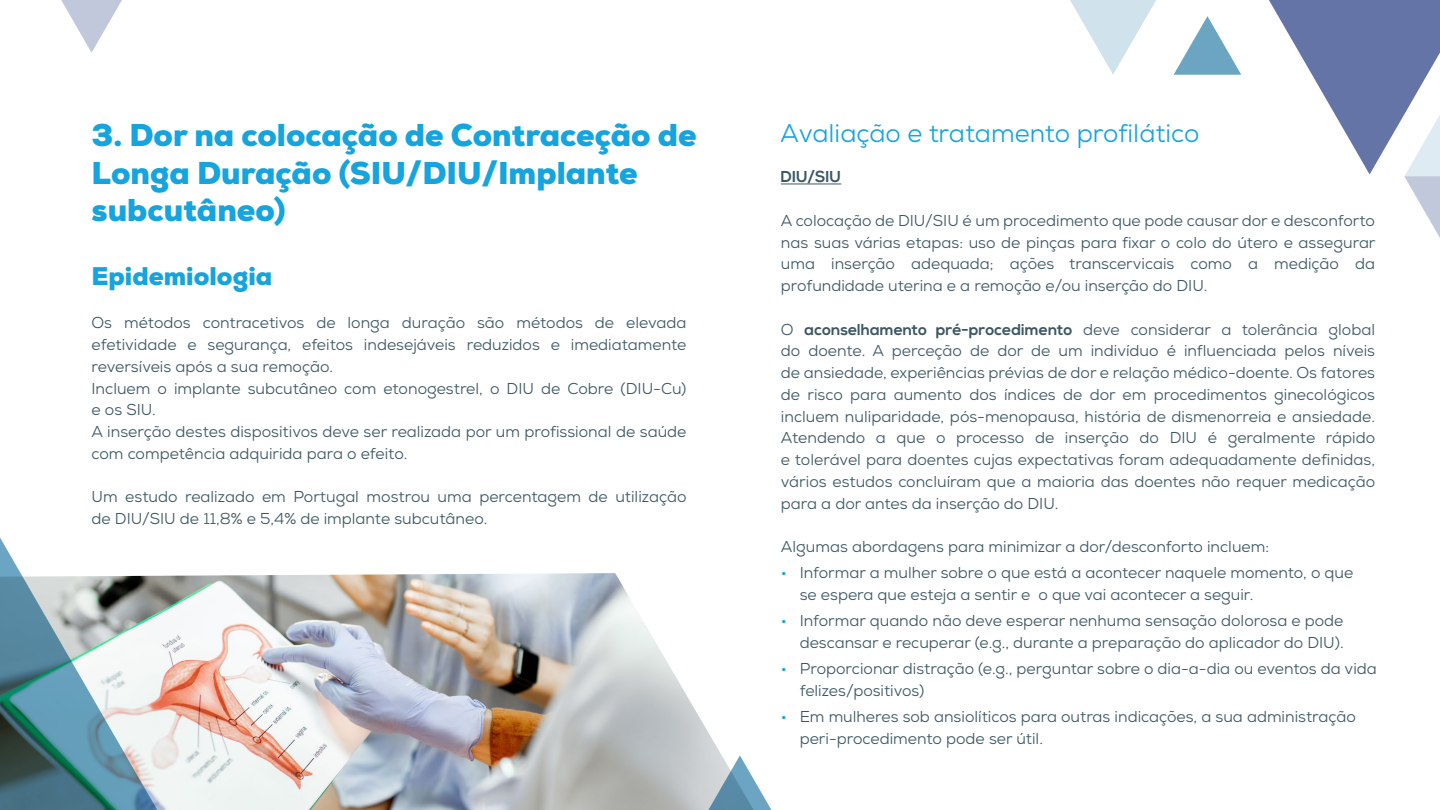
<style>
.page{position:relative;width:1440px;height:810px;background:#fff}
.page>*{position:absolute;margin:0;border:0;box-sizing:border-box;transform-origin:0 0}
.t1{font:900 31.5px/37.5px "Nexa";color:#16a4de}
.t2{font:25.5px "Nexa";color:#16a4de}
.t3{font:900 25.5px "Nexa";color:#16a4de}
.t4{font:15.75px/21.8px "Nexa";color:#3d5763}
.t5{font:700 15.75px "Nexa";color:#3d5763}
.s1{font-weight:700}
.s2{color:#16a4de}
</style>
<div class="page">
<img style="left:161px;top:573px;width:560px;height:237px">
<svg style="left:0;top:538px;width:161px;height:272px"></svg>
<svg style="left:706px;top:755px;width:66px;height:55px"></svg>
<hr style="left:781px;top:184px;width:60px;height:1px;background:#3d5763">
<svg style="left:61px;top:0;width:61px;height:53px"></svg>
<svg style="left:1070px;top:0;width:370px;height:238px"></svg>
<h1 class="t1" style="left:92px;top:117px;width:607px">3. Dor na colocação de Contraceção de<br>Longa Duração (SIU/DIU/Implante subcutâneo)</h1>
<h2 class="t3" style="left:92px;top:259px;width:182px">Epidemiologia</h2>
<p class="t4" style="left:92px;top:312px;width:596px">Os métodos contracetivos de longa duração são métodos de elevada efetividade e segurança, efeitos indesejáveis reduzidos e imediatamente reversíveis após a sua remoção.<br>Incluem o implante subcutâneo com etonogestrel, o DIU de Cobre (DIU-Cu) e os SIU.<br>A inserção destes dispositivos deve ser realizada por um profissional de saúde com competência adquirida para o efeito.</p>
<p class="t4" style="left:92px;top:486px;width:596px">Um estudo realizado em Portugal mostrou uma percentagem de utilização de DIU/SIU de 11,8% e 5,4% de implante subcutâneo.</p>
<h2 class="t2" style="left:781px;top:117px;width:420px">Avaliação e tratamento profilático</h2>
<p class="t5" style="left:781px;top:168px;width:62px">DIU/SIU</p>
<p class="t4" style="left:781px;top:210px;width:596px;text-align:justify">A colocação de DIU/SIU é um procedimento que pode causar dor e desconforto nas suas várias etapas: uso de pinças para fixar o colo do útero e assegurar uma inserção adequada; ações transcervicais como a medição da profundidade uterina e a remoção e/ou inserção do DIU.</p>
<p class="t4" style="left:781px;top:318px;width:596px;text-align:justify">O <span class="s1">aconselhamento pré-procedimento</span> deve considerar a tolerância global do doente. A perceção de dor de um indivíduo é influenciada pelos níveis de ansiedade, experiências prévias de dor e relação médico-doente. Os fatores de risco para aumento dos índices de dor em procedimentos ginecológicos incluem nuliparidade, pós-menopausa, história de dismenorreia e ansiedade.<br>Atendendo a que o processo de inserção do DIU é geralmente rápido e tolerável para doentes cujas expectativas foram adequadamente definidas, vários estudos concluíram que a maioria das doentes não requer medicação para a dor antes da inserção do DIU.</p>
<p class="t4" style="left:781px;top:536px;width:490px">Algumas abordagens para minimizar a dor/desconforto incluem:</p>
<p class="t4" style="left:800px;top:562px;width:555px;text-indent:-19px"><span class="s2">•</span> Informar a mulher sobre o que está a acontecer naquele momento, o que se espera que esteja a sentir e o que vai acontecer a seguir.</p>
<p class="t4" style="left:781px;top:610px;width:564px;text-align:right"><span class="s2">•</span> Informar quando não deve esperar nenhuma sensação dolorosa e pode descansar e recuperar (e.g., durante a preparação do aplicador do DIU).</p>
<p class="t4" style="left:800px;top:658px;width:579px;text-indent:-19px"><span class="s2">•</span> Proporcionar distração (e.g., perguntar sobre o dia-a-dia ou eventos da vida felizes/positivos)</p>
<p class="t4" style="left:800px;top:706px;width:558px;text-indent:-19px"><span class="s2">•</span> Em mulheres sob ansiolíticos para outras indicações, a sua administração peri-procedimento pode ser útil.</p>
</div>
